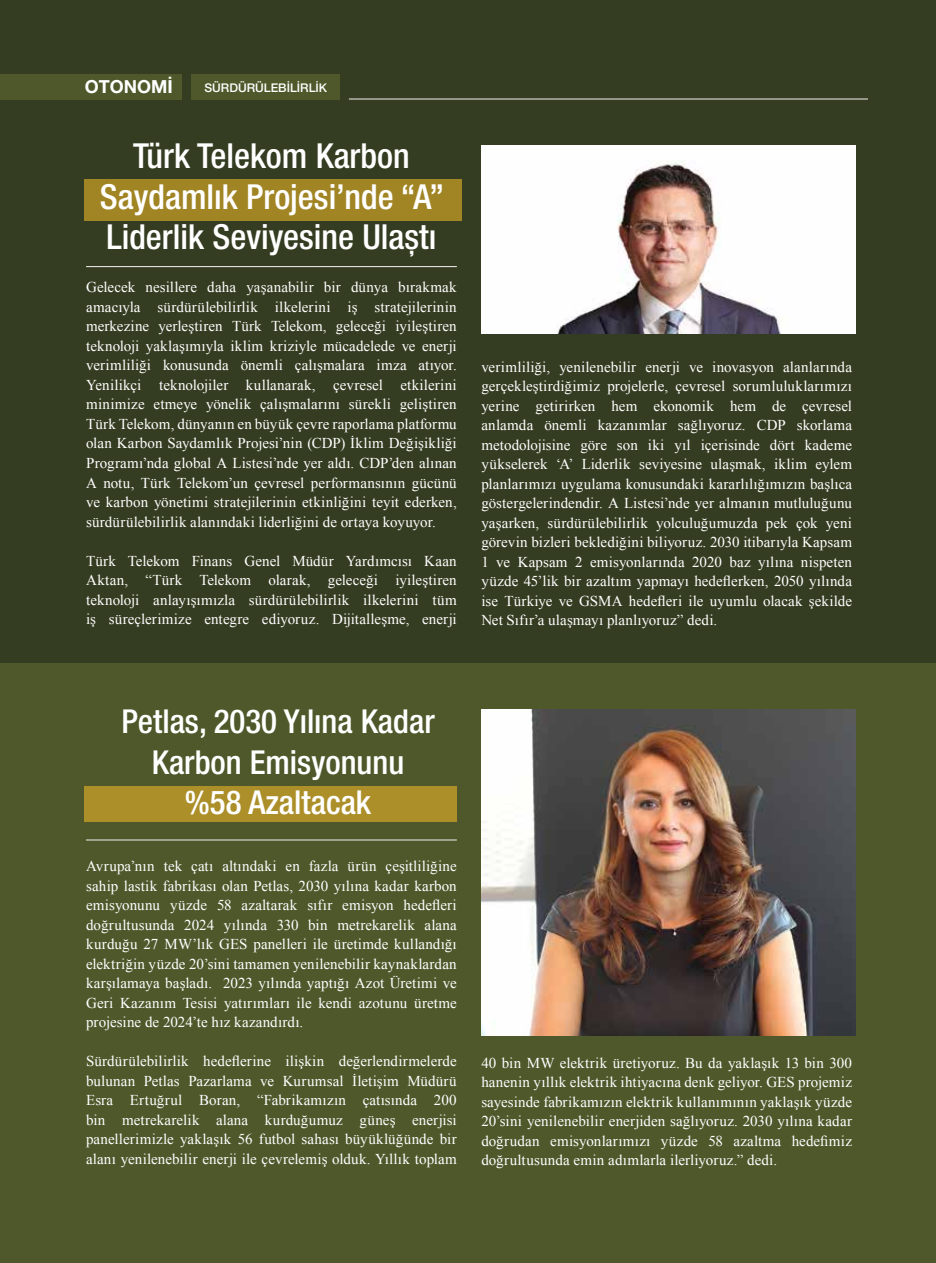
<style>
.page{position:relative;width:936px;height:1263px;background:#fff}
.page>*{position:absolute;margin:0;border:0;box-sizing:border-box;transform-origin:0 0}
.t1{font:500 condensed 34.5px/40.5px "Helvetica Neue LT Pro";color:#fff;text-align:center}
.t2{font:500 condensed 33px/40.5px "Helvetica Neue LT Pro";color:#fff;text-align:center}
.t3{font:700 18px "Helvetica Neue LT Pro";color:#fff}
.t4{font:15px/19.5px "Times New Roman";letter-spacing:.01em;color:#fff;text-align:justify}
.t5{font:500 12px "Helvetica Neue LT Pro";color:#fff}
</style>
<div class="page">
<div style="left:0;top:0;width:935px;height:1263px;background:#343d21"></div>
<div style="left:0;top:663px;width:935px;height:600px;background:#4f582b"></div>
<hr style="left:349px;top:99px;width:518px;height:1px;background:#f3f2f1">
<hr style="left:86px;top:266px;width:371px;height:1px;background:#f3f2f1">
<hr style="left:86px;top:840px;width:371px;height:1px;background:#f3f2f1">
<div style="left:0;top:74px;width:181px;height:26px;background:#4f582b"></div>
<div style="left:84px;top:179px;width:377px;height:41px;background:#a18525"></div>
<div style="left:190px;top:74px;width:149px;height:26px;background:#4f582b"></div>
<img style="left:481px;top:145px;width:374px;height:189px">
<div style="left:85px;top:786px;width:372px;height:36px;background:#ac8f29"></div>
<img style="left:481px;top:710px;width:374px;height:326px">
<p class="t3" style="left:85px;top:75px;width:89px">OTONOMİ</p>
<p class="t5" style="left:204px;top:81px;width:124px">SÜRDÜRÜLEBİLİRLİK</p>
<h1 class="t1" style="left:100px;top:136px;width:346px">Türk Telekom Karbon<br>Saydamlık Projesi’nde “A”<br>Liderlik Seviyesine Ulaştı</h1>
<p class="t4" style="left:86px;top:277px;width:372px">Gelecek nesillere daha yaşanabilir bir dünya bırakmak amacıyla sürdürülebilirlik ilkelerini iş stratejilerinin merkezine yerleştiren Türk Telekom, geleceği iyileştiren teknoloji yaklaşımıyla iklim kriziyle mücadelede ve enerji verimliliği konusunda önemli çalışmalara imza atıyor.<br>Yenilikçi teknolojiler kullanarak, çevresel etkilerini minimize etmeye yönelik çalışmalarını sürekli geliştiren Türk Telekom, dünyanın en büyük çevre raporlama platformu olan Karbon Saydamlık Projesi’nin (CDP) İklim Değişikliği Programı’nda global A Listesi’nde yer aldı. CDP’den alınan A notu, Türk Telekom’un çevresel performansının gücünü ve karbon yönetimi stratejilerinin etkinliğini teyit ederken, sürdürülebilirlik alanındaki liderliğini de ortaya koyuyor.</p>
<p class="t4" style="left:86px;top:550px;width:372px">Türk Telekom Finans Genel Müdür Yardımcısı Kaan Aktan, “Türk Telekom olarak, geleceği iyileştiren teknoloji anlayışımızla sürdürülebilirlik ilkelerini tüm iş süreçlerimize entegre ediyoruz. Dijitalleşme, enerji</p>
<p class="t4" style="left:481px;top:357px;width:372px">verimliliği, yenilenebilir enerji ve inovasyon alanlarında gerçekleştirdiğimiz projelerle, çevresel sorumluluklarımızı yerine getirirken hem ekonomik hem de çevresel anlamda önemli kazanımlar sağlıyoruz. CDP skorlama metodolojisine göre son iki yıl içerisinde dört kademe yükselerek ‘A’ Liderlik seviyesine ulaşmak, iklim eylem planlarımızı uygulama konusundaki kararlılığımızın başlıca göstergelerindendir. A Listesi’nde yer almanın mutluluğunu yaşarken, sürdürülebilirlik yolculuğumuzda pek çok yeni görevin bizleri beklediğini biliyoruz. 2030 itibarıyla Kapsam 1 ve Kapsam 2 emisyonlarında 2020 baz yılına nispeten yüzde 45’lik bir azaltım yapmayı hedeflerken, 2050 yılında ise Türkiye ve GSMA hedefleri ile uyumlu olacak şekilde Net Sıfır’a ulaşmayı planlıyoruz” dedi.</p>
<h2 class="t2" style="left:121px;top:701px;width:315px">Petlas, 2030 Yılına Kadar<br>Karbon Emisyonunu %58 Azaltacak</h2>
<p class="t4" style="left:86px;top:856px;width:372px">Avrupa’nın tek çatı altındaki en fazla ürün çeşitliliğine sahip lastik fabrikası olan Petlas, 2030 yılına kadar karbon emisyonunu yüzde 58 azaltarak sıfır emisyon hedefleri doğrultusunda 2024 yılında 330 bin metrekarelik alana kurduğu 27 MW’lık GES panelleri ile üretimde kullandığı elektriğin yüzde 20’sini tamamen yenilenebilir kaynaklardan karşılamaya başladı. 2023 yılında yaptığı Azot Üretimi ve Geri Kazanım Tesisi yatırımları ile kendi azotunu üretme projesine de 2024’te hız kazandırdı.</p>
<p class="t4" style="left:86px;top:1051px;width:372px">Sürdürülebilirlik hedeflerine ilişkin değerlendirmelerde bulunan Petlas Pazarlama ve Kurumsal İletişim Müdürü Esra Ertuğrul Boran, “Fabrikamızın çatısında 200 bin metrekarelik alana kurduğumuz güneş enerjisi panellerimizle yaklaşık 56 futbol sahası büyüklüğünde bir alanı yenilenebilir enerji ile çevrelemiş olduk. Yıllık toplam</p>
<p class="t4" style="left:481px;top:1053px;width:372px">40 bin MW elektrik üretiyoruz. Bu da yaklaşık 13 bin 300 hanenin yıllık elektrik ihtiyacına denk geliyor. GES projemiz sayesinde fabrikamızın elektrik kullanımının yaklaşık yüzde 20’sini yenilenebilir enerjiden sağlıyoruz. 2030 yılına kadar doğrudan emisyonlarımızı yüzde 58 azaltma hedefimiz doğrultusunda emin adımlarla ilerliyoruz.” dedi.</p>
</div>
